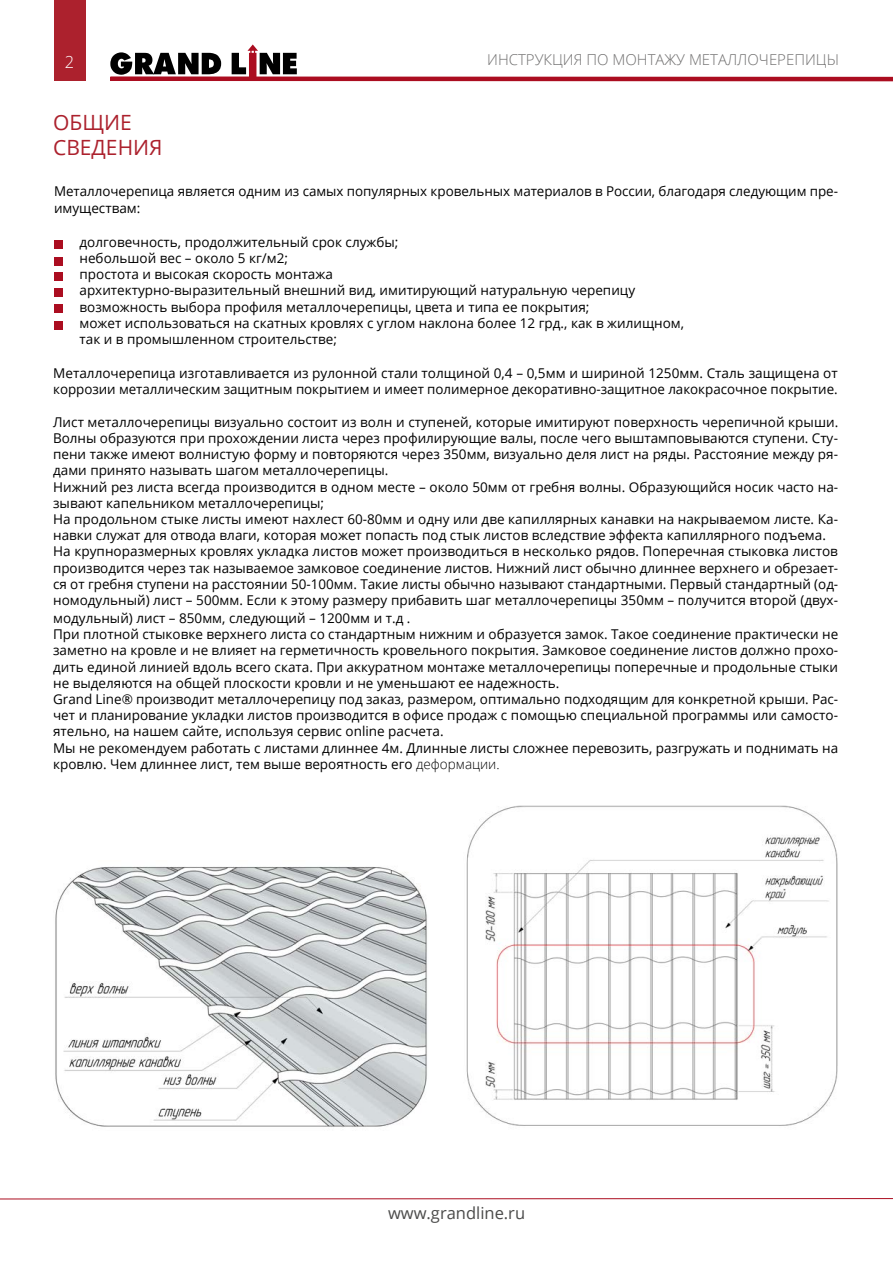
<style>
.page{position:relative;width:893px;height:1263px;background:#fff}
.page>*{position:absolute;margin:0;border:0;box-sizing:border-box;transform-origin:0 0}
.t1{font:21px/25.2px "Open Sans";color:#ac212d}
.t2{font:16.5px "Open Sans";color:#4a4a49}
.t3{font:300 16.5px "Open Sans";color:#fff}
.t4{font:300 15px "Open Sans";color:#706f6f}
.t5{font:13.5px/16.2px "Open Sans";color:#000}
.s1{font-weight:300}
</style>
<div class="page">
<div style="left:54px;top:0;width:31px;height:80px;background:#ac212d"></div>
<svg style="left:110px;top:45px;width:783px;height:37px"></svg>
<hr style="left:0;top:1198px;width:893px;height:1px;background:#ab0d20">
<div style="left:54px;top:240px;width:8px;height:8px;background:#ab0d20"></div>
<div style="left:54px;top:257px;width:8px;height:8px;background:#ab0d20"></div>
<div style="left:54px;top:273px;width:8px;height:8px;background:#ab0d20"></div>
<div style="left:54px;top:289px;width:8px;height:8px;background:#ab0d20"></div>
<div style="left:54px;top:305px;width:8px;height:8px;background:#ab0d20"></div>
<div style="left:54px;top:322px;width:8px;height:8px;background:#ab0d20"></div>
<img style="left:55px;top:866px;width:372px;height:261px">
<img style="left:466px;top:805px;width:372px;height:321px">
<p class="t3" style="left:65px;top:51px;width:11px">2</p>
<p class="t4" style="left:487px;top:49px;width:353px">ИНСТРУКЦИЯ ПО МОНТАЖУ МЕТАЛЛОЧЕРЕПИЦЫ</p>
<h1 class="t1" style="left:53px;top:109px;width:111px">ОБЩИЕ<br>СВЕДЕНИЯ</h1>
<p class="t5" style="left:54px;top:183px;width:786px">Металлочерепица является одним из самых популярных кровельных материалов в России, благодаря следующим пре&shy;имуществам:</p>
<p class="t5" style="left:80px;top:233px;width:606px">долговечность, продолжительный срок службы;<br>небольшой вес – около 5 кг/м2;<br>простота и высокая скорость монтажа<br>архитектурно-выразительный внешний вид, имитирующий натуральную черепицу возможность выбора профиля металлочерепицы, цвета и типа ее покрытия;<br>может использоваться на скатных кровлях с углом наклона более 12 грд., как в жилищном, так и в промышленном строительстве;</p>
<p class="t5" style="left:53px;top:365px;width:786px">Металлочерепица изготавливается из рулонной стали толщиной 0,4 – 0,5мм и шириной 1250мм. Сталь защищена от коррозии металлическим защитным покрытием и имеет полимерное декоративно-защитное лакокрасочное покрытие.</p>
<p class="t5" style="left:53px;top:413px;width:787px">Лист металлочерепицы визуально состоит из волн и ступеней, которые имитируют поверхность черепичной крыши.<br>Волны образуются при прохождении листа через профилирующие валы, после чего выштамповываются ступени. Сту&shy;пени также имеют волнистую форму и повторяются через 350мм, визуально деля лист на ряды. Расстояние между ря&shy;дами принято называть шагом металлочерепицы.<br>Нижний рез листа всегда производится в одном месте – около 50мм от гребня волны. Образующийся носик часто на&shy;зывают капельником металлочерепицы;<br>На продольном стыке листы имеют нахлест 60-80мм и одну или две капиллярных канавки на накрываемом листе. Ка&shy;навки служат для отвода влаги, которая может попасть под стык листов вследствие эффекта капиллярного подъема.<br>На крупноразмерных кровлях укладка листов может производиться в несколько рядов. Поперечная стыковка листов производится через так называемое замковое соединение листов. Нижний лист обычно длиннее верхнего и обрезает&shy;ся от гребня ступени на расстоянии 50-100мм. Такие листы обычно называют стандартными. Первый стандартный (од&shy;номодульный) лист – 500мм. Если к этому размеру прибавить шаг металлочерепицы 350мм – получится второй (двух-</p>
<p class="t5" style="left:53px;top:610px;width:787px">модульный) лист – 850мм, следующий – 1200мм и т.д .<br>При плотной стыковке верхнего листа со стандартным нижним и образуется замок. Такое соединение практически не заметно на кровле и не влияет на герметичность кровельного покрытия. Замковое соединение листов должно прохо&shy;дить единой линией вдоль всего ската. При аккуратном монтаже металлочерепицы поперечные и продольные стыки не выделяются на общей плоскости кровли и не уменьшают ее надежность.<br>Grand Line® производит металлочерепицу под заказ, размером, оптимально подходящим для конкретной крыши. Рас&shy;чет и планирование укладки листов производится в офисе продаж с помощью специальной программы или самосто&shy;ятельно, на нашем сайте, используя сервис online расчета.<br>Мы не рекомендуем работать с листами длиннее 4м. Длинные листы сложнее перевозить, разгружать и поднимать на кровлю. Чем длиннее лист, тем выше вероятность его <span class="s1">деформации.</span></p>
<p class="t2" style="left:388px;top:1201px;width:139px">www.grandline.ru</p>
</div>
